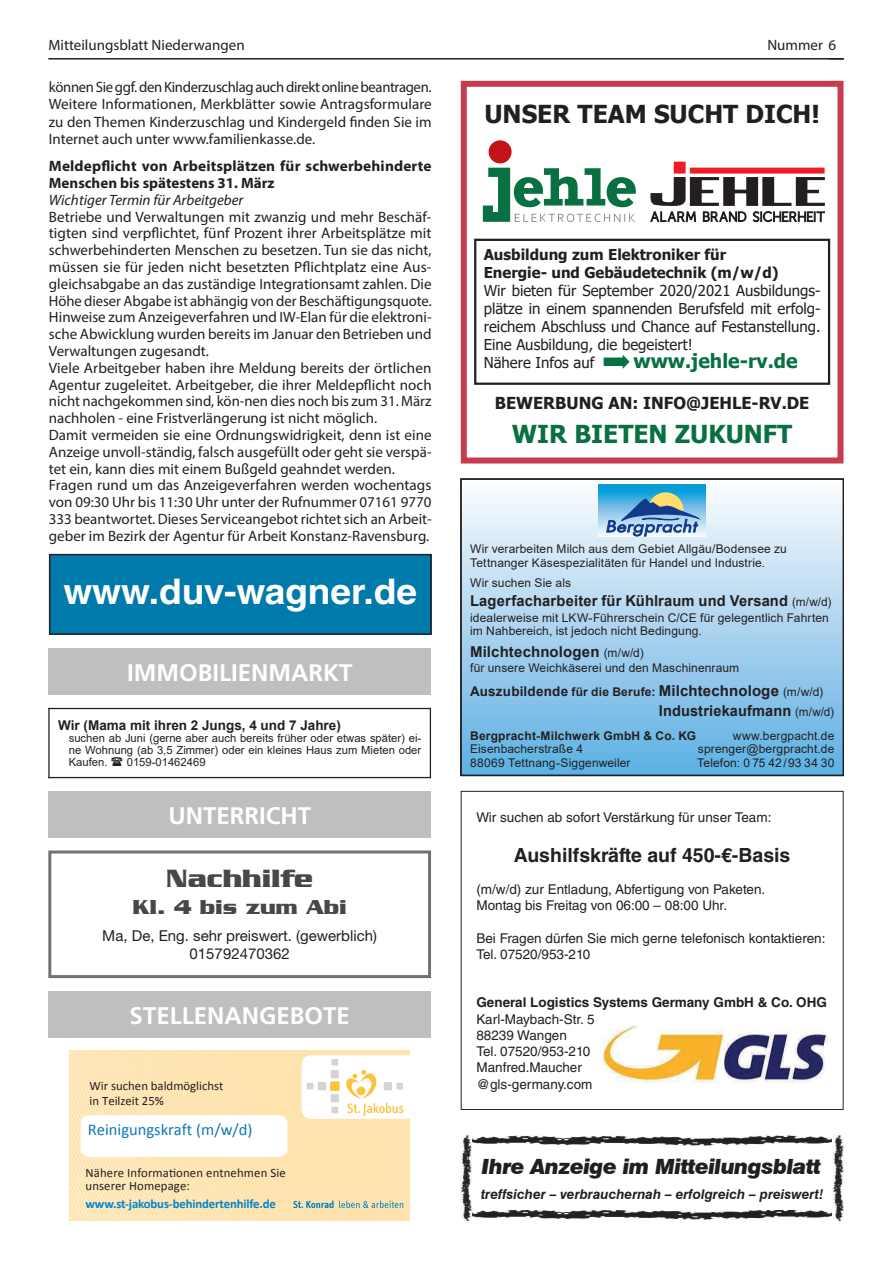
<style>
.page{position:relative;width:893px;height:1263px;background:#fff}
.page>*{position:absolute;margin:0;border:0;box-sizing:border-box;transform-origin:0 0}
.t1{font:700 35.4px "Helvetica LT Std";color:#fff;scale:1.05 1}
.t2{font:700 27px "Serpentine Std";color:#464748}
.t3{font:700 24.75px "Tahoma";color:#231f20}
.t4{font:700 24.75px "Tahoma";color:#087041}
.t5{font:700 24px "Arial";color:#231f20}
.t6{font:700 24px "Frutiger";color:#fff}
.t7{font:700 24px "Frutiger LT Std";color:#fff}
.t8{font:700 21.75px "Serpentine Std";color:#464748}
.t9{font:italic 900 21px "Swiss 721 BT";letter-spacing:-.025em;color:#231f20}
.t10{font:700 19.5px "Helvetica LT Std";color:#231f20}
.t11{font:700 19.5px "Tahoma";color:#087041}
.t12{font:700 16.5px "Tahoma";color:#231f20}
.t13{font:16.5px "Calibri";color:#0d78b8}
.t14{font:15px/16.8px "Myriad Pro";color:#231f20;text-align:justify}
.t15{font:15px/18px "Tahoma";color:#231f20}
.t16{font:700 15px/19.5px "Arial";letter-spacing:.01em;color:#231f20}
.t17{font:700 15px/16.8px "Myriad Pro";letter-spacing:.005em;color:#231f20}
.t18{font:700 15px/18px "Tahoma";color:#231f20}
.t19{font:15px/18px "Helvetica Neue LT Std";color:#231f20;text-align:center}
.t20{font:italic 15px "Myriad Pro";color:#231f20}
.t21{font:13.5px/16.2px "Helvetica LT Std";color:#231f20}
.t22{font:13.5px/15.5px "Arial";letter-spacing:.005em;color:#231f20}
.t23{font:700 13.5px "Arial";color:#231f20}
.t24{font:italic 700 13.5px "Swiss 721 BT";color:#231f20}
.t25{font:700 13.5px "Helvetica LT Std";color:#231f20}
.t26{font:12.75px/13.5px "Calibri";color:#231f20}
.t27{font:700 12.75px "Calibri";letter-spacing:-.01em;color:#0084ca}
.t28{font:12px/14.2px "Arial";letter-spacing:.01em;color:#231f20}
.t29{font:700 12px "Arial";letter-spacing:.015em;color:#231f20}
.t30{font:11.25px/12px "Arial";color:#231f20;text-align:justify}
.s1{font-weight:400;font-size:12px}
.s2{font-size:13.5px}
.s3{font-size:12px}
</style>
<div class="page">
<hr style="left:48px;top:58px;width:795px;height:2px;background:#231f20">
<svg style="left:829px;top:58px;width:15px;height:2px"></svg>
<div style="left:48px;top:648px;width:383px;height:47px;background:#bebfc1"></div>
<div style="left:48px;top:850px;width:383px;height:128px;border:3px solid #707174"></div>
<div style="left:461px;top:791px;width:382px;height:319px;border:1px solid #231f20"></div>
<img style="left:603px;top:1026px;width:225px;height:57px">
<div style="left:474px;top:239px;width:356px;height:146px;border:2px solid #231f20"></div>
<div style="left:461px;top:81px;width:382px;height:382px;border:6px solid #c73b4e"></div>
<svg style="left:650px;top:162px;width:175px;height:60px"></svg>
<div style="left:489px;top:140px;width:23px;height:23px;background:#c4121a;border-radius:50%"></div>
<svg style="left:483px;top:168px;width:153px;height:54px"></svg>
<div style="left:461px;top:479px;width:382px;height:296px;background:linear-gradient(to bottom,#fdfbfd,#5eafe3)"></div>
<img style="left:599px;top:484px;width:106px;height:53px">
<svg style="left:606px;top:492px;width:94px;height:44px;background:#71a2c3"></svg>
<div style="left:461px;top:478px;width:382px;height:298px;border:1px solid #231f20"></div>
<svg style="left:70px;top:1050px;width:340px;height:171px"></svg>
<hr style="left:48px;top:777px;width:383px;height:1px;background:#231f20">
<hr style="left:430px;top:708px;width:1px;height:70px;background:#231f20">
<hr style="left:48px;top:708px;width:383px;height:1px;background:#231f20">
<hr style="left:48px;top:708px;width:2px;height:70px;background:#231f20">
<div style="left:48px;top:991px;width:383px;height:46px;background:#bebfc1"></div>
<img style="left:471px;top:1135px;width:361px;height:11px">
<img style="left:471px;top:1210px;width:361px;height:10px">
<img style="left:461px;top:1135px;width:10px;height:85px">
<img style="left:832px;top:1135px;width:11px;height:85px">
<div style="left:48px;top:791px;width:383px;height:47px;background:#bebfc1"></div>
<div style="left:49px;top:554px;width:383px;height:81px;background:#007aaa"></div>
<div style="left:49px;top:554px;width:383px;height:81px;border:1px solid #231f20"></div>
<p class="t14" style="left:48px;top:36px;width:198px">Mitteilungsblatt Niederwangen</p>
<p class="t14" style="left:767px;top:36px;width:70px">Nummer 6</p>
<p class="t14" style="left:49px;top:78px;width:384px;line-height:17.2px">können Sie ggf. den Kinderzuschlag auch direkt online beantragen.<br>Weitere Informationen, Merkblätter sowie Antragsformulare zu den Themen Kinderzuschlag und Kindergeld finden Sie im Internet auch unter www.familienkasse.de.</p>
<p class="t17" style="left:49px;top:157px;width:384px">Meldepflicht von Arbeitsplätzen für schwerbehinderte<br>Menschen bis spätestens 31. März</p>
<p class="t20" style="left:49px;top:190px;width:196px">Wichtiger Termin für Arbeitgeber</p>
<p class="t14" style="left:49px;top:208px;width:384px;text-align:left">Betriebe und Verwaltungen mit zwanzig und mehr Beschäf&shy;tigten sind verpflichtet, fünf Prozent ihrer Arbeitsplätze mit schwerbehinderten Menschen zu besetzen. Tun sie das nicht, müssen sie für jeden nicht besetzten Pflichtplatz eine Aus&shy;gleichsabgabe an das zuständige Integrationsamt zahlen. Die Höhe dieser Abgabe ist abhängig von der Beschäftigungsquote.<br>Hinweise zum Anzeigeverfahren und IW-Elan für die elektroni&shy;sche Abwicklung wurden bereits im Januar den Betrieben und Verwaltungen zugesandt.<br>Viele Arbeitgeber haben ihre Meldung bereits der örtlichen Agentur zugeleitet. Arbeitgeber, die ihrer Meldepflicht noch nicht nachgekommen sind, kön-nen dies noch bis zum 31. März nachholen - eine Fristverlängerung ist nicht möglich.<br>Damit vermeiden sie eine Ordnungswidrigkeit, denn ist eine Anzeige unvoll-ständig, falsch ausgefüllt oder geht sie verspä&shy;tet ein, kann dies mit einem Bußgeld geahndet werden.<br>Fragen rund um das Anzeigeverfahren werden wochentags von 09:30 Uhr bis 11:30 Uhr unter der Rufnummer 07161 9770<br>333 beantwortet. Dieses Serviceangebot richtet sich an Arbeit&shy;geber im Bezirk der Agentur für Arbeit Konstanz-Ravensburg.</p>
<h1 class="t1" style="left:63px;top:570px;width:338px">www.duv-wagner.de</h1>
<h3 class="t7" style="left:127px;top:659px;width:227px">IMMOBILIENMARKT</h3>
<p class="t23" style="left:58px;top:716px;width:284px">Wir (Mama mit ihren 2 Jungs, 4 und 7 Jahre)</p>
<p class="t30" style="left:69px;top:732px;width:354px">suchen ab Juni (gerne aber auch bereits früher oder etwas später) ei&shy;ne Wohnung (ab 3,5 Zimmer) oder ein kleines Haus zum Mieten oder Kaufen.</p>
<p class="t30" style="left:127px;top:756px;width:80px">0159-01462469</p>
<h3 class="t6" style="left:168px;top:801px;width:144px">UNTERRICHT</h3>
<h2 class="t2" style="left:166px;top:863px;width:149px">Nachhilfe</h2>
<h3 class="t8" style="left:133px;top:895px;width:216px">Kl. 4 bis zum Abi</h3>
<p class="t19" style="left:102px;top:926px;width:276px">Ma, De, Eng. sehr preiswert. (gewerblich)<br>015792470362</p>
<h3 class="t6" style="left:130px;top:1001px;width:222px">STELLENANGEBOTE</h3>
<p class="t26" style="left:90px;top:1078px;width:135px;line-height:15.6px">Wir suchen baldmöglichst in Teilzeit 25%</p>
<p class="t13" style="left:88px;top:1119px;width:166px">Reinigungskraft (m/w/d)</p>
<p class="t26" style="left:86px;top:1166px;width:202px">Nähere Informationen entnehmen Sie unserer Homepage:</p>
<p class="t27" style="left:86px;top:1196px;width:192px">www.st-jakobus-behindertenhilfe.de</p>
<h3 class="t3" style="left:484px;top:104px;width:337px">UNSER TEAM SUCHT DICH!</h3>
<p class="t18" style="left:484px;top:247px;width:296px">Ausbildung zum Elektroniker für<br>Energie- und Gebäudetechnik (m/w/d)</p>
<p class="t15" style="left:484px;top:283px;width:338px">Wir bieten für September 2020/2021 Ausbildungs&shy;plätze in einem spannenden Berufsfeld mit erfolg&shy;reichem Abschluss und Chance auf Festanstellung.<br>Eine Ausbildung, die begeistert!<br>Nähere Infos auf</p>
<h3 class="t11" style="left:633px;top:353px;width:166px">www.jehle-rv.de</h3>
<p class="t12" style="left:495px;top:396px;width:316px">BEWERBUNG AN: INFO@JEHLE-RV.DE</p>
<h3 class="t4" style="left:512px;top:424px;width:282px">WIR BIETEN ZUKUNFT</h3>
<p class="t28" style="left:470px;top:543px;width:318px">Wir verarbeiten Milch aus dem Gebiet Allgäu/Bodensee zu<br>Tettnanger Käsespezialitäten für Handel und Industrie.</p>
<p class="t28" style="left:470px;top:577px;width:103px">Wir suchen Sie als</p>
<p class="t16" style="left:470px;top:593px;width:363px">Lagerfacharbeiter für Kühlraum und Versand <span class="s1">(m/w/d)</span></p>
<p class="t28" style="left:470px;top:612px;width:360px;line-height:13.5px">idealerweise mit LKW-Führerschein C/CE für gelegentlich Fahrten im Nahbereich, ist jedoch nicht Bedingung.</p>
<p class="t16" style="left:470px;top:643px;width:175px">Milchtechnologen <span class="s1">(m/w/d)</span></p>
<p class="t28" style="left:470px;top:662px;width:271px">für unsere Weichkäserei und den Maschinenraum</p>
<p class="t16" style="left:659px;top:683px;width:177px;text-indent:-189px"><span class="s2">Auszubildende</span> <span class="s3">für die Berufe:</span> Milchtechnologe <span class="s1">(m/w/d)<br></span>Industriekaufmann <span class="s1">(m/w/d)</span></p>
<p class="t29" style="left:470px;top:731px;width:228px">Bergpracht-Milchwerk GmbH &amp; Co. KG</p>
<p class="t28" style="left:733px;top:730px;width:103px">www.bergpacht.de</p>
<p class="t28" style="left:470px;top:743px;width:114px">Eisenbacherstraße 4</p>
<p class="t28" style="left:698px;top:743px;width:138px">sprenger@bergpracht.de</p>
<p class="t28" style="left:470px;top:757px;width:162px">88069 Tettnang-Siggenweiler</p>
<p class="t28" style="left:697px;top:757px;width:139px">Telefon: 0 75 42/93 34 30</p>
<p class="t21" style="left:476px;top:809px;width:296px">Wir suchen ab sofort Verstärkung für unser Team:</p>
<h3 class="t10" style="left:514px;top:843px;width:278px">Aushilfskräfte auf 450-€-Basis</h3>
<p class="t21" style="left:476px;top:881px;width:290px">(m/w/d) zur Entladung, Abfertigung von Paketen.<br>Montag bis Freitag von 06:00 – 08:00 Uhr.</p>
<p class="t21" style="left:476px;top:930px;width:351px">Bei Fragen dürfen Sie mich gerne telefonisch kontaktieren:<br>Tel. 07520/953-210</p>
<p class="t25" style="left:476px;top:994px;width:352px">General Logistics Systems Germany GmbH &amp; Co. OHG</p>
<p class="t21" style="left:476px;top:1011px;width:120px">Karl-Maybach-Str. 5<br>88239 Wangen<br>Tel. 07520/953-210<br>Manfred.Maucher @gls-germany.com</p>
<p class="t22" style="left:490px;top:810px;width:301px">Wir suchen ab sofort Verstärkung für unser Team:</p>
<h3 class="t5" style="left:490px;top:839px;width:334px">Aushilfskräfte auf 450€ Basis</h3>
<p class="t22" style="left:490px;top:891px;width:289px">(m/w/d) zur Entladung, Abfertigung von Paketen</p>
<p class="t22" style="left:490px;top:924px;width:247px">Montag bis Freitag von 06:00 – 08:00Uhr</p>
<p class="t23" style="left:479px;top:1000px;width:354px">General Logistics Systems Germany GmbH &amp; Co. OHG</p>
<p class="t22" style="left:476px;top:1017px;width:125px">Karl-Maybach-Str. 5<br>88239 Wangen<br>Tel. 07520/953-210<br>Manfred.Maucher @gls-germany.com</p>
<h3 class="t9" style="left:482px;top:1154px;width:341px">Ihre Anzeige im Mitteilungsblatt</h3>
<p class="t24" style="left:481px;top:1186px;width:344px">treffsicher – verbrauchernah – erfolgreich – preiswert!</p>
</div>
